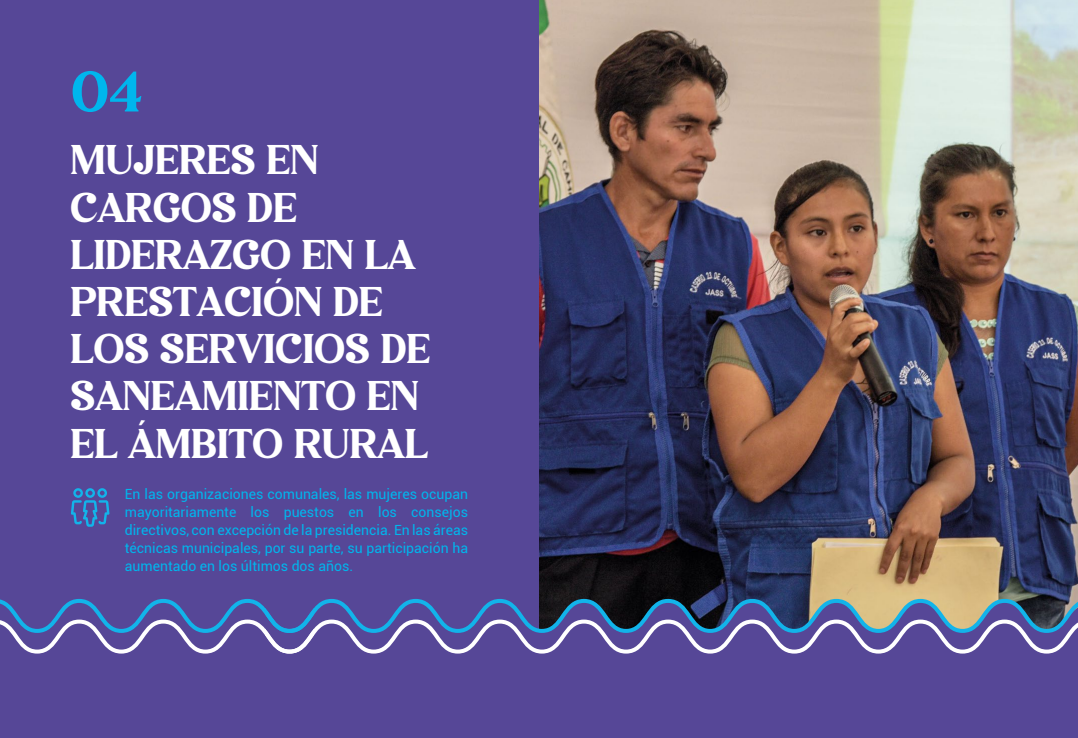
<style>
.page{position:relative;width:1078px;height:738px;background:#fff}
.page>*{position:absolute;margin:0;border:0;box-sizing:border-box;transform-origin:0 0}
.t1{font:55px "Avigea";color:#00b6ed}
.t2{font:40px/47.3px "Avigea";letter-spacing:.02em;color:#fff}
.t3{font:14px/18px "Roboto";color:#00b6ed;text-align:justify}
</style>
<div class="page">
<img style="left:539px;top:0;width:538px;height:598px">
<div style="left:0;top:0;width:539px;height:737px;background:#564797"></div>
<svg style="left:71px;top:488px;width:38px;height:38px"></svg>
<div style="left:539px;top:653px;width:538px;height:84px;background:#564797"></div>
<svg style="left:0;top:598px;width:1077px;height:55px"></svg>
<h1 class="t1" style="left:71px;top:58px;width:73px">04</h1>
<h2 class="t2" style="left:71px;top:136px;width:360px">MUJERES EN<br>CARGOS DE<br>LIDERAZGO EN LA<br>PRESTACIÓN DE<br>LOS SERVICIOS DE<br>SANEAMIENTO EN<br>EL ÁMBITO RURAL</h2>
<p class="t3" style="left:125px;top:484px;width:344px">En las organizaciones comunales, las mujeres ocupan mayoritariamente los puestos en los consejos directivos, con excepción de la presidencia. En las áreas técnicas municipales, por su parte, su participación ha aumentado en los últimos dos años.</p>
</div>
